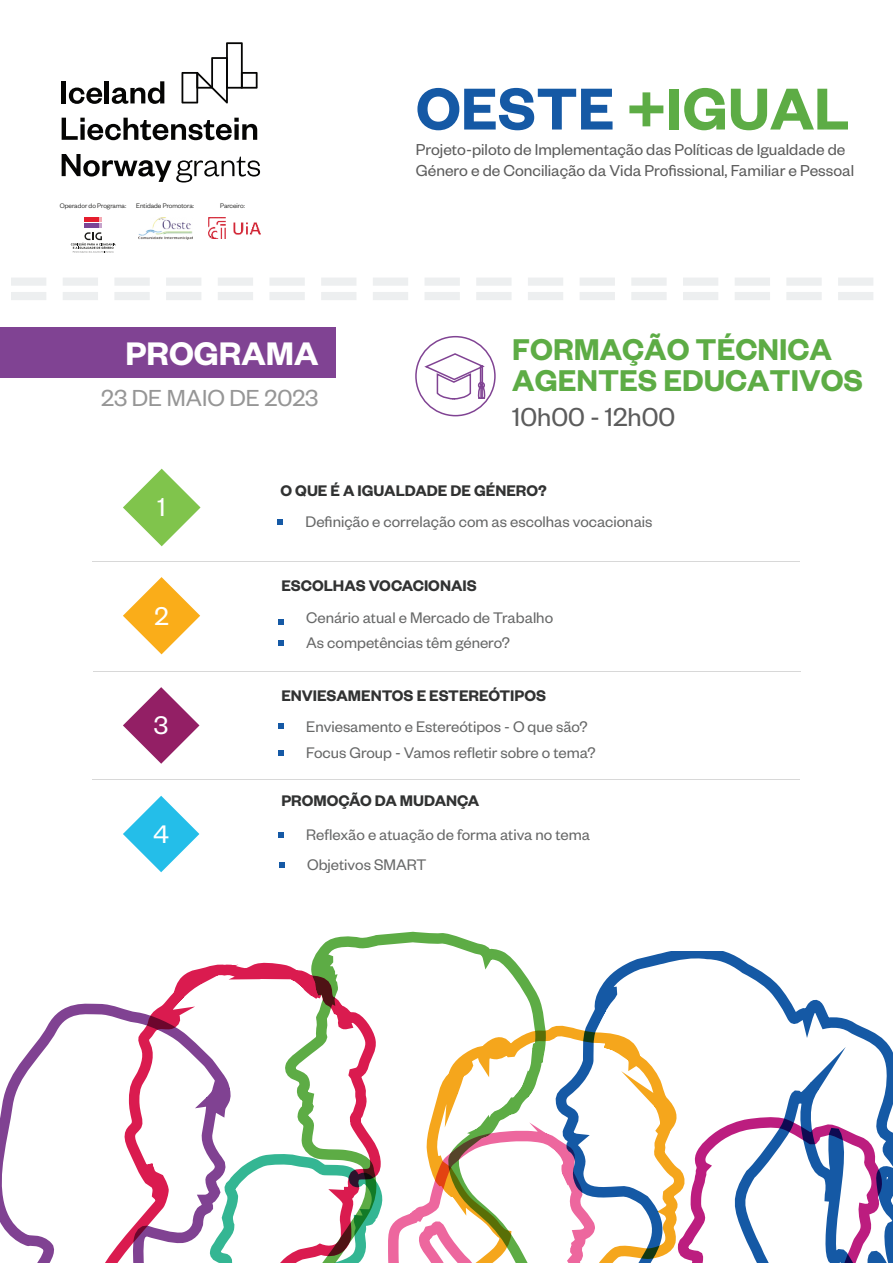
<style>
.page{position:relative;width:893px;height:1263px;background:#fff}
.page>*{position:absolute;margin:0;border:0;box-sizing:border-box;transform-origin:0 0}
.t1{font:600 64.8px "Founders Grotesk";color:#5dac45}
.t2{font:600 35.85px "Founders Grotesk";color:#fff}
.t3{font:600 33px/31.5px "Founders Grotesk";color:#5dac45}
.t4{font:28.5px "Founders Grotesk";color:#5c5c5c}
.t5{font:28.35px "Founders Grotesk";color:#fff}
.t6{font:28.2px "Founders Grotesk";color:#fff}
.t7{font:27.9px "Founders Grotesk";color:#fff}
.t8{font:25.5px "Founders Grotesk";color:#969696}
.t9{font:17.4px/20.9px "Founders Grotesk";color:#5c5c5c}
.t10{font:16.8px/25.2px "Founders Grotesk";color:#676868}
.t11{font:600 16.8px "Founders Grotesk";color:#313232}
.t12{font:300 7.2px "Founders Grotesk";color:#050504}
.s1{color:#1559a5}
</style>
<div class="page">
<hr style="left:62px;top:81px;width:4px;height:22px;background:#050504">
<svg style="left:69px;top:88px;width:33px;height:16px"></svg>
<hr style="left:105px;top:81px;width:4px;height:22px;background:#050504">
<svg style="left:112px;top:81px;width:52px;height:23px"></svg>
<svg style="left:62px;top:118px;width:195px;height:22px"></svg>
<svg style="left:62px;top:154px;width:198px;height:29px"></svg>
<svg style="left:182px;top:42px;width:76px;height:61px"></svg>
<div style="left:0;top:328px;width:336px;height:50px;background:#804393"></div>
<div style="left:415px;top:336px;width:81px;height:80px;border:2px solid #804393;border-radius:50%"></div>
<svg style="left:422px;top:352px;width:65px;height:48px"></svg>
<svg style="left:82px;top:963px;width:203px;height:41px"></svg>
<svg style="left:0;top:1004px;width:231px;height:259px"></svg>
<svg style="left:556px;top:952px;width:337px;height:311px"></svg>
<svg style="left:285px;top:932px;width:271px;height:331px"></svg>
<svg style="left:210px;top:1154px;width:172px;height:109px"></svg>
<svg style="left:277px;top:520px;width:6px;height:5px"></svg>
<hr style="left:92px;top:561px;width:708px;height:1px;background:#d8d8d8">
<svg style="left:278px;top:619px;width:5px;height:5px"></svg>
<svg style="left:278px;top:640px;width:5px;height:6px"></svg>
<hr style="left:93px;top:671px;width:708px;height:1px;background:#d8d8d8">
<svg style="left:278px;top:723px;width:5px;height:6px"></svg>
<svg style="left:278px;top:750px;width:5px;height:5px"></svg>
<hr style="left:92px;top:780px;width:708px;height:1px;background:#d8d8d8">
<svg style="left:123px;top:469px;width:78px;height:77px"></svg>
<svg style="left:123px;top:577px;width:77px;height:77px"></svg>
<svg style="left:123px;top:687px;width:76px;height:77px"></svg>
<svg style="left:123px;top:796px;width:76px;height:76px"></svg>
<svg style="left:278px;top:833px;width:5px;height:5px"></svg>
<svg style="left:279px;top:862px;width:5px;height:5px"></svg>
<svg style="left:71px;top:217px;width:45px;height:36px"></svg>
<img style="left:208px;top:217px;width:52px;height:22px">
<img style="left:139px;top:217px;width:54px;height:23px">
<p class="t12" style="left:60px;top:203px;width:68px">Operador do Programa:</p>
<p class="t12" style="left:136px;top:203px;width:59px">Entidade Promotora:</p>
<p class="t12" style="left:220px;top:203px;width:26px">Parceiro:</p>
<h2 class="t2" style="left:126px;top:336px;width:194px">PROGRAMA</h2>
<h3 class="t8" style="left:101px;top:390px;width:219px">23 DE MAIO DE 2023</h3>
<h1 class="t1" style="left:416px;top:77px;width:435px"><span class="s1">OESTE</span> +IGUAL</h1>
<p class="t9" style="left:416px;top:140px;width:440px">Projeto-piloto de Implementação das Políticas de Igualdade de<br>Género e de Conciliação da Vida Profissional, Familiar e Pessoal</p>
<h3 class="t3" style="left:512px;top:334px;width:353px">FORMAÇÃO TÉCNICA<br>AGENTES EDUCATIVOS</h3>
<h3 class="t4" style="left:512px;top:407px;width:164px">10h00 - 12h00</h3>
<h3 class="t5" style="left:158px;top:498px;width:10px">1</h3>
<h3 class="t6" style="left:154px;top:606px;width:16px">2</h3>
<h3 class="t7" style="left:154px;top:716px;width:16px">3</h3>
<h3 class="t7" style="left:154px;top:825px;width:17px">4</h3>
<p class="t11" style="left:281px;top:482px;width:268px">O QUE É A IGUALDADE DE GÉNERO?</p>
<p class="t10" style="left:305px;top:511px;width:348px">Definição e correlação com as escolhas vocacionais</p>
<p class="t11" style="left:281px;top:577px;width:197px">ESCOLHAS VOCACIONAIS</p>
<p class="t10" style="left:306px;top:606px;width:248px">Cenário atual e Mercado de Trabalho<br>As competências têm género?</p>
<p class="t11" style="left:281px;top:687px;width:266px">ENVIESAMENTOS E ESTEREÓTIPOS</p>
<p class="t10" style="left:306px;top:716px;width:283px">Enviesamento e Estereótipos - O que são?</p>
<p class="t10" style="left:306px;top:741px;width:291px">Focus Group - Vamos refletir sobre o tema?</p>
<p class="t11" style="left:281px;top:792px;width:200px">PROMOÇÃO DA MUDANÇA</p>
<p class="t10" style="left:306px;top:822px;width:285px;line-height:29.4px">Reflexão e atuação de forma ativa no tema<br>Objetivos SMART</p>
</div>
